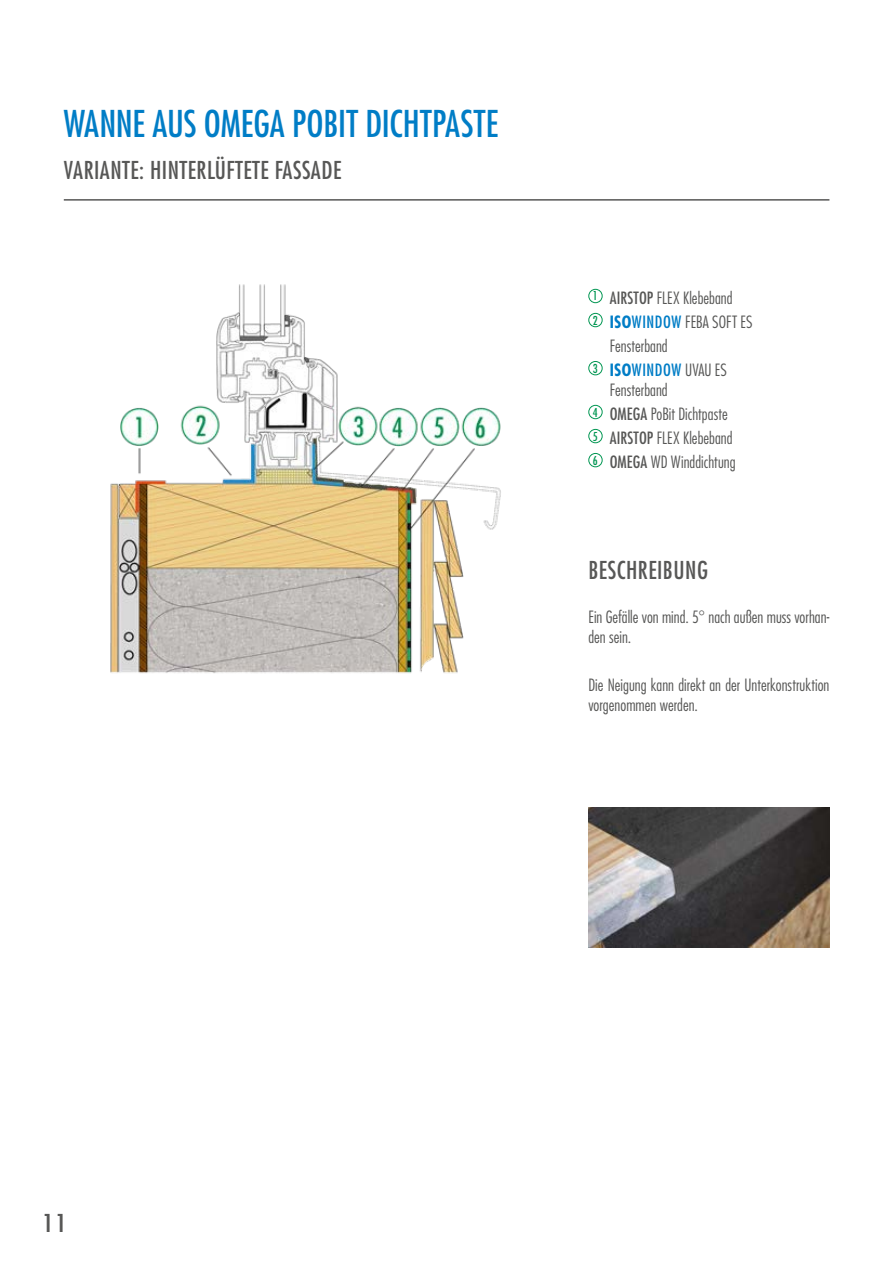
<style>
.page{position:relative;width:872px;height:1263px;background:#fff}
.page>*{position:absolute;margin:0;border:0;box-sizing:border-box;transform-origin:0 0}
.t1{font:500 condensed 36px "Futura LT Pro";letter-spacing:-.005em;color:#007dc6}
.t2{font:500 condensed 24px "Futura LT Pro";letter-spacing:.02em;color:#575756}
.t3{font:500 condensed 24px "Futura LT Pro";letter-spacing:.02em;color:#575756;scale:1.18 1}
.t4{font:300 condensed 16.5px/24px "Futura LT Pro";color:#575756}
.t5{font:500 condensed 16.5px "Futura LT Pro";letter-spacing:.035em;color:#007dc6}
.s1{font-weight:500}
.s2{font-weight:700;color:#007dc6}
.s3{font-weight:500;color:#007dc6}
.s4{font-weight:700}
.s5{font-weight:300;color:#575756}
</style>
<div class="page">
<img style="left:588px;top:808px;width:241px;height:139px">
<hr style="left:64px;top:199px;width:765px;height:2px;background:#575756">
<div style="left:588px;top:289px;width:14px;height:14px;border:1px solid #009652;border-radius:50%"></div>
<div style="left:588px;top:313px;width:14px;height:14px;border:1px solid #009652;border-radius:50%"></div>
<div style="left:588px;top:361px;width:14px;height:14px;border:1px solid #009652;border-radius:50%"></div>
<div style="left:588px;top:405px;width:14px;height:14px;border:1px solid #009652;border-radius:50%"></div>
<div style="left:588px;top:429px;width:14px;height:14px;border:1px solid #009652;border-radius:50%"></div>
<div style="left:588px;top:453px;width:14px;height:14px;border:1px solid #009652;border-radius:50%"></div>
<img style="left:110px;top:284px;width:391px;height:389px">
<h1 class="t1" style="left:64px;top:99px;width:436px">WANNE AUS OMEGA POBIT DICHTPASTE</h1>
<h2 class="t2" style="left:64px;top:154px;width:279px">VARIANTE: HINTERLÜFTETE FASSADE</h2>
<p class="t4" style="left:593px;top:286px;width:141px"><sup>1</sup> <span class="s1">AIRSTOP</span> FLEX Klebeband</p>
<p class="t4" style="left:593px;top:310px;width:161px"><sup>2</sup> <span class="s2">ISO</span><span class="s3">WINDOW</span> FEBA SOFT ES</p>
<p class="t4" style="left:609px;top:334px;width:60px">Fensterband</p>
<p class="t5" style="left:593px;top:359px;width:136px"><sup>3</sup> <span class="s4">ISO</span>WINDOW <span class="s5">UVAU ES</span></p>
<p class="t4" style="left:593px;top:378px;width:144px;text-indent:17px">Fensterband<br><sup>4</sup> <span class="s1">OMEGA</span> PoBit Dichtpaste<br><sup>5</sup> <span class="s1">AIRSTOP</span> FLEX Klebeband<br><sup>6</sup> <span class="s1">OMEGA</span> WD Winddichtung</p>
<h2 class="t2" style="left:588px;top:554px;width:121px">BESCHREIBUNG</h2>
<p class="t4" style="left:588px;top:607px;width:242px;line-height:19.8px">Ein Gefälle von mind. 5° nach außen muss vorhan&shy;den sein.</p>
<p class="t4" style="left:588px;top:675px;width:242px;line-height:19.8px">Die Neigung kann direkt an der Unterkonstruktion vorgenommen werden.</p>
<h2 class="t3" style="left:43px;top:1206px;width:22px">11</h2>
</div>
